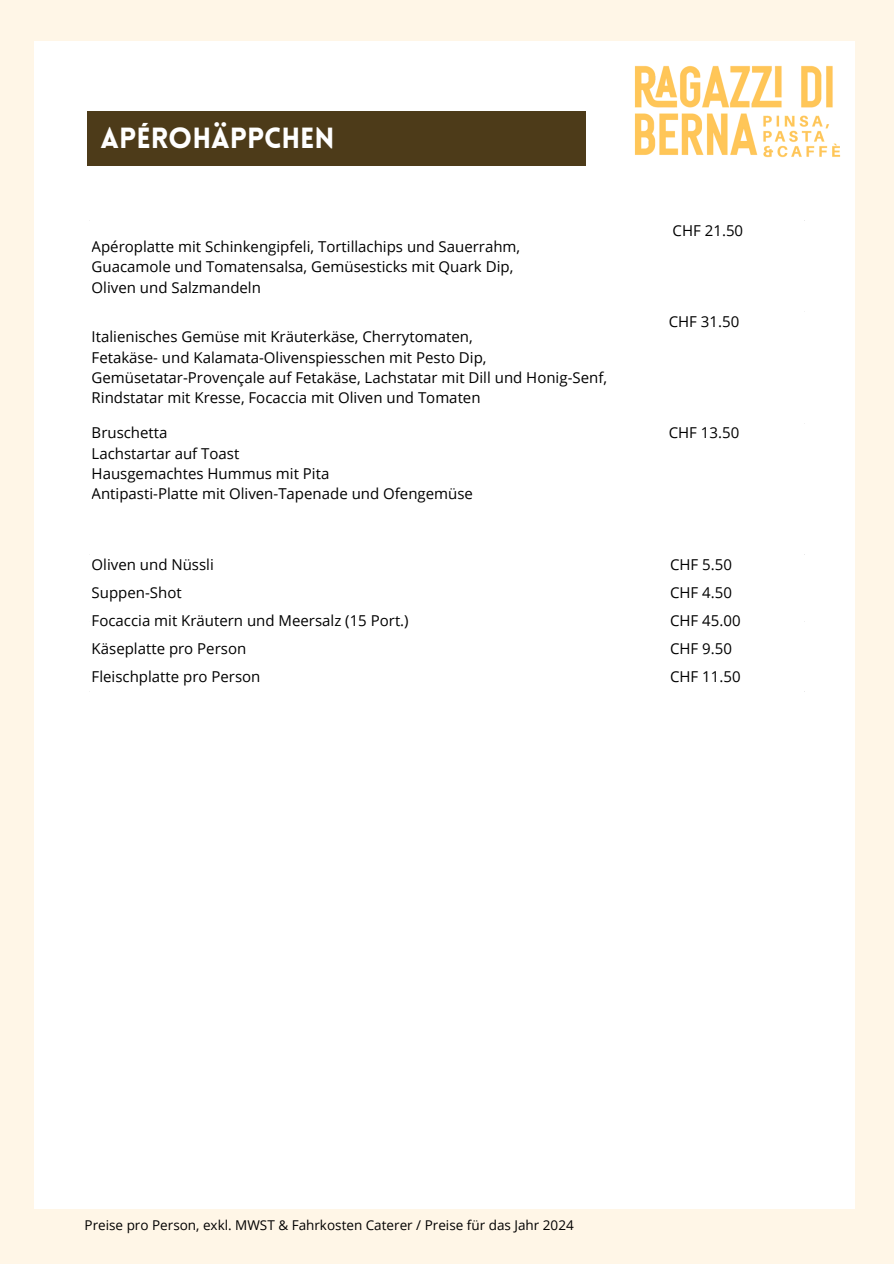
<style>
.page{position:relative;width:894px;height:1264px;background:#fff}
.page>*{position:absolute;margin:0;border:0;box-sizing:border-box;transform-origin:0 0}
.t1{font:900 28.5px "Lovelo";color:#fff}
.t2{font:15px "Open Sans";color:#000}
.t3{font:13.5px "Open Sans";color:#000}
</style>
<div class="page">
<div style="left:0;top:0;width:893px;height:1263px;background:#fff6e7"></div>
<div style="left:35px;top:41px;width:819px;height:1167px;background:#fff"></div>
<img style="left:634px;top:65px;width:207px;height:93px">
<div style="left:87px;top:111px;width:499px;height:54px;background:#4d3b19"></div>
<p class="t1" style="left:100px;top:127px;width:235px">APÉROHÄPPCHEN</p>
<p class="t2" style="left:92px;top:236px;width:430px">Apéroplatte mit Schinkengipfeli, Tortillachips und Sauerrahm,</p>
<p class="t2" style="left:92px;top:256px;width:423px">Guacamole und Tomatensalsa, Gemüsesticks mit Quark Dip,</p>
<p class="t2" style="left:92px;top:277px;width:171px">Oliven und Salzmandeln</p>
<p class="t2" style="left:92px;top:326px;width:382px">Italienisches Gemüse mit Kräuterkäse, Cherrytomaten,</p>
<p class="t2" style="left:92px;top:346px;width:396px">Fetakäse- und Kalamata-Olivenspiesschen mit Pesto Dip,</p>
<p class="t2" style="left:92px;top:367px;width:517px">Gemüsetatar-Provençale auf Fetakäse, Lachstatar mit Dill und Honig-Senf,</p>
<p class="t2" style="left:92px;top:387px;width:390px">Rindstatar mit Kresse, Focaccia mit Oliven und Tomaten</p>
<p class="t2" style="left:92px;top:422px;width:77px">Bruschetta</p>
<p class="t2" style="left:92px;top:442px;width:149px">Lachstartar auf Toast</p>
<p class="t2" style="left:92px;top:463px;width:239px">Hausgemachtes Hummus mit Pita</p>
<p class="t2" style="left:92px;top:483px;width:383px">Antipasti-Platte mit Oliven-Tapenade und Ofengemüse</p>
<p class="t2" style="left:92px;top:553px;width:124px">Oliven und Nüssli</p>
<p class="t2" style="left:92px;top:582px;width:92px">Suppen-Shot</p>
<p class="t2" style="left:92px;top:610px;width:318px">Focaccia mit Kräutern und Meersalz (15 Port.)</p>
<p class="t2" style="left:92px;top:638px;width:156px">Käseplatte pro Person</p>
<p class="t2" style="left:92px;top:666px;width:170px">Fleischplatte pro Person</p>
<p class="t2" style="left:672px;top:220px;width:72px">CHF 21.50</p>
<p class="t2" style="left:668px;top:311px;width:72px">CHF 31.50</p>
<p class="t2" style="left:668px;top:422px;width:72px">CHF 13.50</p>
<p class="t2" style="left:670px;top:553px;width:63px">CHF 5.50</p>
<p class="t2" style="left:670px;top:582px;width:63px">CHF 4.50</p>
<p class="t2" style="left:670px;top:610px;width:72px">CHF 45.00</p>
<p class="t2" style="left:670px;top:638px;width:63px">CHF 9.50</p>
<p class="t2" style="left:670px;top:666px;width:72px">CHF 11.50</p>
<p class="t3" style="left:84px;top:1215px;width:490px">Preise pro Person, exkl. MWST &amp; Fahrkosten Caterer / Preise für das Jahr 2024</p>
</div>
